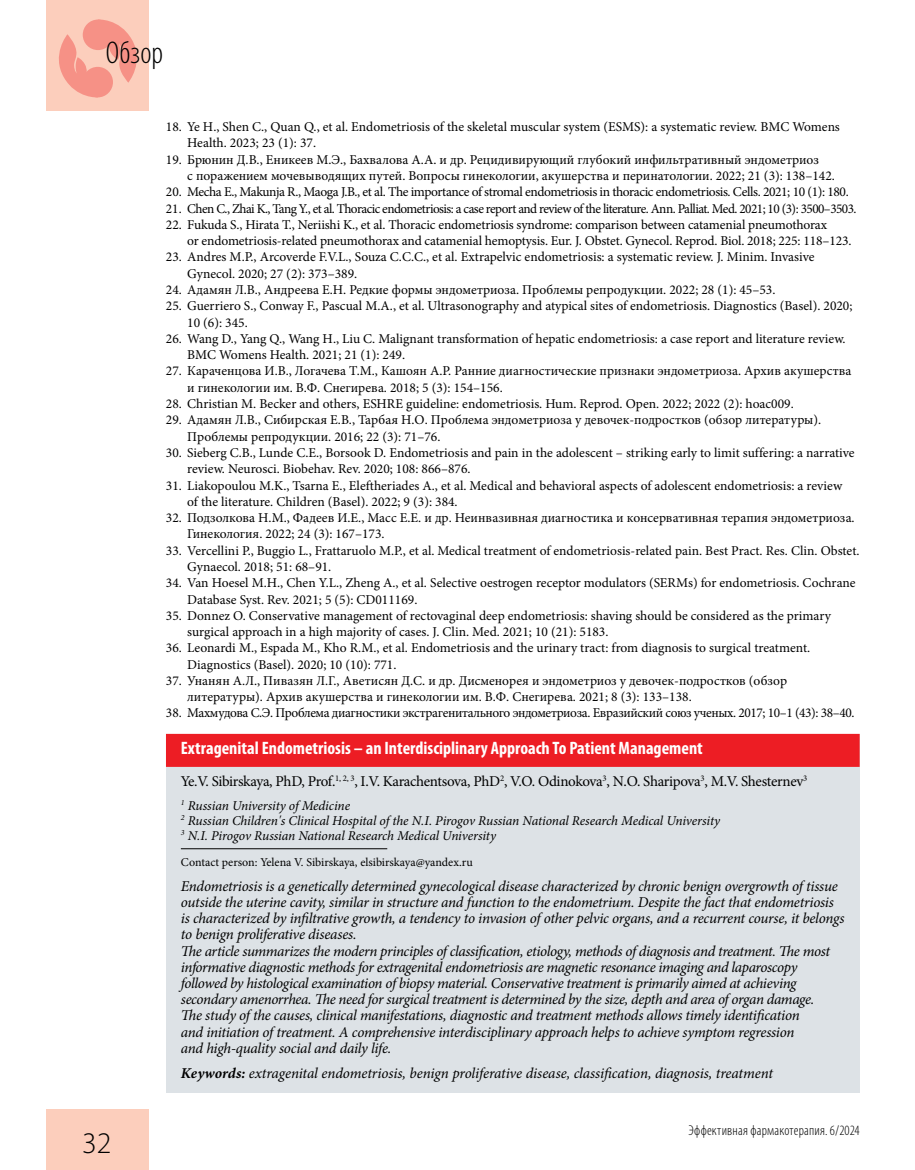
<style>
.page{position:relative;width:915px;height:1170px;background:#fff}
.page>*{position:absolute;margin:0;border:0;box-sizing:border-box;transform-origin:0 0}
.t1{font:300 condensed 31.5px "Myriad Pro";letter-spacing:.005em;color:#000}
.t2{font:300 30px "Myriad Pro";color:#000}
.t3{font:700 condensed 18px "Myriad Pro";color:#fff}
.t4{font:italic 15px/16.2px "Minion Pro";letter-spacing:-.02em;color:#000}
.t5{font:15px "Minion Pro";letter-spacing:-.025em;color:#000}
.t6{font:300 condensed 14.25px "Myriad Pro";letter-spacing:.015em;color:#000}
.t7{font:13.5px/16.4px "Minion Pro";color:#000}
.t8{font:13.5px "Minion Pro";letter-spacing:-.03em;color:#000}
.t9{font:italic 13.5px/15px "Minion Pro";letter-spacing:-.01em;color:#000}
.t10{font:13.5px "Minion Pro";letter-spacing:-.04em;color:#000}
.t11{font:12px "Minion Pro";letter-spacing:-.005em;color:#000}
.s1{font-weight:700}
</style>
<div class="page">
<div style="left:47px;top:0;width:102px;height:111px;background:#fccebc"></div>
<div style="left:47px;top:1108px;width:102px;height:61px;background:#fccebc"></div>
<svg style="left:59px;top:19px;width:78px;height:79px"></svg>
<div style="left:166px;top:733px;width:693px;height:358px;background:#dde2e6"></div>
<div style="left:166px;top:733px;width:693px;height:33px;background:#ed1d24"></div>
<hr style="left:181px;top:848px;width:206px;height:1px;background:#000">
<h1 class="t1" style="left:106px;top:34px;width:59px">Обзор</h1>
<h2 class="t2" style="left:82px;top:1126px;width:31px">32</h2>
<p class="t7" style="left:187px;top:119px;width:654px;text-indent:-21px">18. Ye H., Shen C., Quan Q., et al. Endometriosis of the skeletal muscular system (ESMS): a systematic review. BMC Womens<br>Health. 2023; 23 (1): 37.</p>
<p class="t7" style="left:187px;top:151px;width:649px;text-indent:-21px">19. Брюнин Д.В., Еникеев М.Э., Бахвалова А.А. и др. Рецидивирующий глубокий инфильтративный эндометриоз<br>с поражением мочевыводящих путей. Вопросы гинекологии, акушерства и перинатологии. 2022; 21 (3): 138–142.</p>
<p class="t8" style="left:166px;top:183px;width:684px">20. Mecha E., Makunja R., Maoga J.B., et al. The importance of stromal endometriosis in thoracic endometriosis. Cells. 2021; 10 (1): 180.</p>
<p class="t10" style="left:166px;top:199px;width:692px">21. Chen C., Zhai K., Tang Y., et al. Thoracic endometriosis: a case report and review of the literature. Ann. Palliat. Med. 2021; 10 (3): 3500–3503.</p>
<p class="t7" style="left:187px;top:216px;width:665px;text-indent:-21px">22. Fukuda S., Hirata T., Neriishi K., et al. Thoracic endometriosis syndrome: comparison between catamenial pneumothorax<br>or endometriosis-related pneumothorax and catamenial hemoptysis. Eur. J. Obstet. Gynecol. Reprod. Biol. 2018; 225: 118–123.</p>
<p class="t7" style="left:187px;top:249px;width:628px;text-indent:-21px">23. Andres M.P., Arcoverde F.V.L., Souza C.C.C., et al. Extrapelvic endometriosis: a systematic review. J. Minim. Invasive<br>Gynecol. 2020; 27 (2): 373–389.</p>
<p class="t7" style="left:166px;top:281px;width:611px">24. Адамян Л.В., Андреева Е.Н. Редкие формы эндометриоза. Проблемы репродукции. 2022; 28 (1): 45–53.</p>
<p class="t7" style="left:187px;top:298px;width:666px;text-indent:-21px">25. Guerriero S., Conway F., Pascual M.A., et al. Ultrasonography and atypical sites of endometriosis. Diagnostics (Basel). 2020;<br>10 (6): 345.</p>
<p class="t7" style="left:187px;top:330px;width:659px;text-indent:-21px">26. Wang D., Yang Q., Wang H., Liu C. Malignant transformation of hepatic endometriosis: a case report and literature review.<br>BMC Womens Health. 2021; 21 (1): 249.</p>
<p class="t7" style="left:187px;top:363px;width:665px;text-indent:-21px">27. Караченцова И.В., Логачева Т.М., Кашоян А.Р. Ранние диагностические признаки эндометриоза. Архив акушерства и гинекологии им. В.Ф. Снегирева. 2018; 5 (3): 154–156.</p>
<p class="t7" style="left:166px;top:395px;width:629px">28. Christian M. Becker and others, ESHRE guideline: endometriosis. Hum. Reprod. Open. 2022; 2022 (2): hoac009.</p>
<p class="t7" style="left:187px;top:412px;width:635px;text-indent:-21px">29. Адамян Л.В., Сибирская Е.В., Тарбая Н.О. Проблема эндометриоза у девочек-подростков (обзор литературы).<br>Проблемы репродукции. 2016; 22 (3): 71–76.</p>
<p class="t7" style="left:187px;top:444px;width:668px;text-indent:-21px">30. Sieberg C.B., Lunde C.E., Borsook D. Endometriosis and pain in the adolescent – striking early to limit suffering: a narrative review. Neurosci. Biobehav. Rev. 2020; 108: 866–876.</p>
<p class="t7" style="left:187px;top:477px;width:656px;text-indent:-21px">31. Liakopoulou M.K., Tsarna E., Eleftheriades A., et al. Medical and behavioral aspects of adolescent endometriosis: a review of the literature. Children (Basel). 2022; 9 (3): 384.</p>
<p class="t7" style="left:187px;top:509px;width:668px;text-indent:-21px">32. Подзолкова Н.М., Фадеев И.Е., Масс Е.Е. и др. Неинвазивная диагностика и консервативная терапия эндометриоза.<br>Гинекология. 2022; 24 (3): 167–173.</p>
<p class="t7" style="left:187px;top:542px;width:673px;text-indent:-21px">33. Vercellini P., Buggio L., Frattaruolo M.P., et al. Medical treatment of endometriosis-related pain. Best Pract. Res. Clin. Obstet.<br>Gynaecol. 2018; 51: 68–91.</p>
<p class="t7" style="left:187px;top:574px;width:669px;text-indent:-21px">34. Van Hoesel M.H., Chen Y.L., Zheng A., et al. Selective oestrogen receptor modulators (SERMs) for endometriosis. Cochrane<br>Database Syst. Rev. 2021; 5 (5): CD011169.</p>
<p class="t7" style="left:187px;top:607px;width:645px;text-indent:-21px">35. Donnez O. Conservative management of rectovaginal deep endometriosis: shaving should be considered as the primary surgical approach in a high majority of cases. J. Clin. Med. 2021; 10 (21): 5183.</p>
<p class="t7" style="left:187px;top:640px;width:624px;text-indent:-21px">36. Leonardi M., Espada M., Kho R.M., et al. Endometriosis and the urinary tract: from diagnosis to surgical treatment.<br>Diagnostics (Basel). 2020; 10 (10): 771.</p>
<p class="t7" style="left:187px;top:672px;width:601px;text-indent:-21px">37. Унанян А.Л., Пивазян Л.Г., Аветисян Д.С. и др. Дисменорея и эндометриоз у девочек-подростков (обзор литературы). Архив акушерства и гинекологии им. В.Ф. Снегирева. 2021; 8 (3): 133–138.</p>
<p class="t8" style="left:166px;top:704px;width:689px">38. Махмудова С.Э. Проблема диагностики экстрагенитального эндометриоза. Евразийский союз ученых. 2017; 10–1 (43): 38–40.</p>
<h3 class="t3" style="left:181px;top:736px;width:523px">Extragenital Endometriosis – an Interdisciplinary Approach To Patient Management</h3>
<p class="t5" style="left:181px;top:771px;width:627px">Ye.V. Sibirskaya, PhD, Prof.<sup>1,</sup> <sup>2,</sup> <sup>3</sup>, I.V. Karachentsova, PhD<sup>2</sup>, V.O. Odinokova<sup>3</sup>, N.O. Sharipova<sup>3</sup>, M.V. Shesternev<sup>3</sup></p>
<p class="t9" style="left:181px;top:797px;width:540px"><sup>1</sup> Russian University of Medicine<br><sup>2</sup> Russian Children's Clinical Hospital of the N.I. Pirogov Russian National Research Medical University<br><sup>3</sup> N.I. Pirogov Russian National Research Medical University</p>
<p class="t11" style="left:181px;top:854px;width:293px">Contact person: Yelena V. Sibirskaya, elsibirskaya@yandex.ru</p>
<p class="t4" style="left:181px;top:877px;width:664px">Endometriosis is a genetically determined gynecological disease characterized by chronic benign overgrowth of tissue outside the uterine cavity, similar in structure and function to the endometrium. Despite the fact that endometriosis is characterized by infiltrative growth, a tendency to invasion of other pelvic organs, and a recurrent course, it belongs to benign proliferative diseases.<br>The article summarizes the modern principles of classification, etiology, methods of diagnosis and treatment. The most informative diagnostic methods for extragenital endometriosis are magnetic resonance imaging and laparoscopy followed by histological examination of biopsy material. Conservative treatment is primarily aimed at achieving secondary amenorrhea. The need for surgical treatment is determined by the size, depth and area of organ damage.<br>The study of the causes, clinical manifestations, diagnostic and treatment methods allows timely identification<br>and initiation of treatment. A comprehensive interdisciplinary approach helps to achieve symptom regression<br>and high-quality social and daily life.</p>
<p class="t4" style="left:181px;top:1064px;width:593px"><span class="s1">Keywords:</span> extragenital endometriosis, benign proliferative disease, classification, diagnosis, treatment</p>
<p class="t6" style="left:688px;top:1121px;width:172px">Эффективная фармакотерапия. 6/2024</p>
</div>
